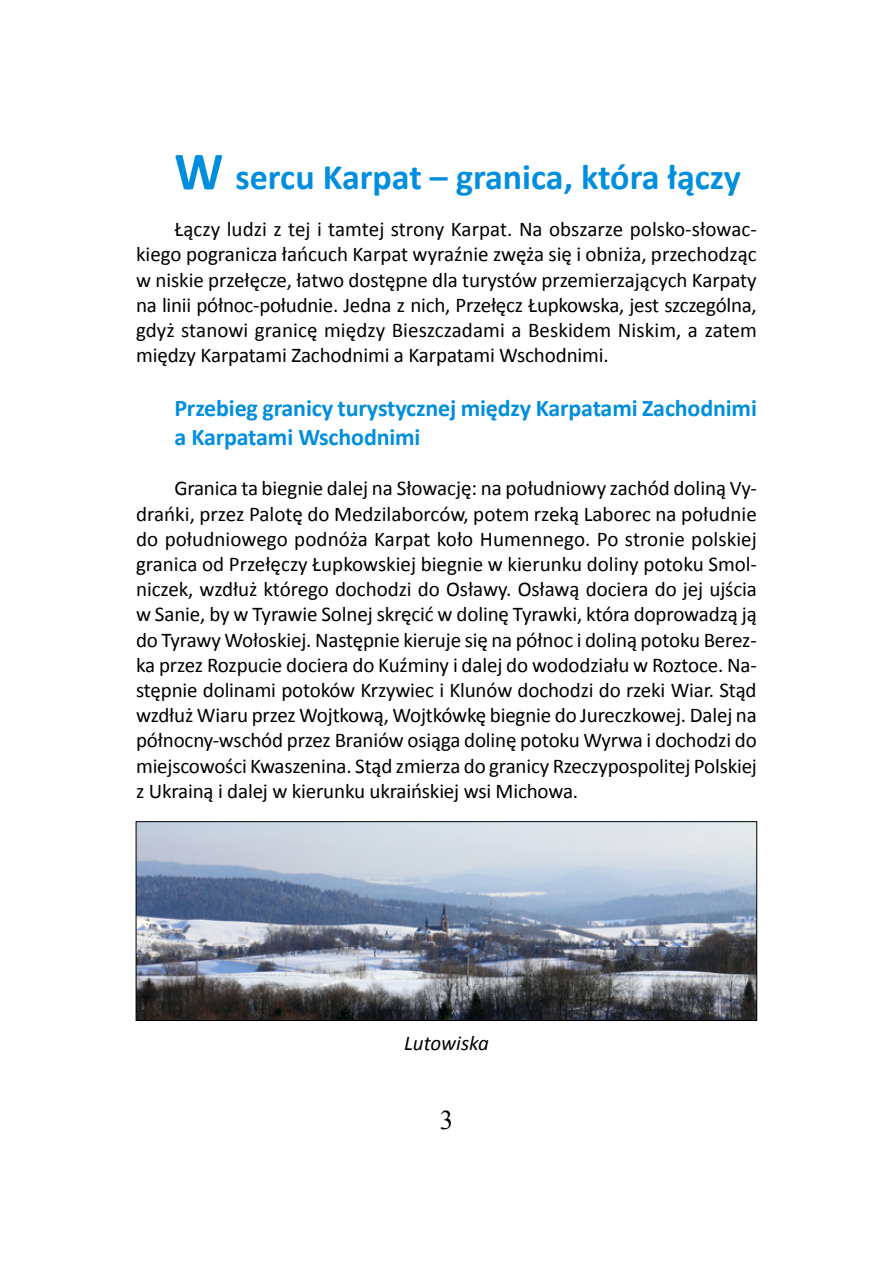
<style>
.page{position:relative;width:893px;height:1263px;background:#fff}
.page>*{position:absolute;margin:0;border:0;box-sizing:border-box;transform-origin:0 0}
.t1{font:700 36px "Calibri";color:#008ede}
.t2{font:27px "Times New Roman";color:#000}
.t3{font:700 24px/28.8px "Calibri";letter-spacing:-.005em;color:#008ede}
.t4{font:21px/25.2px "Calibri";letter-spacing:-.01em;color:#000;text-align:justify}
.t5{font:italic 21px "Calibri";color:#000}
.s1{font-size:54px}
</style>
<div class="page">
<img style="left:138px;top:823px;width:617px;height:196px">
<div style="left:136px;top:821px;width:621px;height:200px;border:1px solid #000"></div>
<h1 class="t1" style="left:174px;top:154px;width:568px"><span class="s1">W</span> sercu Karpat – granica, która łączy</h1>
<p class="t4" style="left:136px;top:217px;width:622px;text-indent:38px">Łączy ludzi z tej i tamtej strony Karpat. Na obszarze polsko-słowac&shy;kiego pogranicza łańcuch Karpat wyraźnie zwęża się i obniża, przechodząc w niskie przełęcze, łatwo dostępne dla turystów przemierzających Karpaty na linii północ-południe. Jedna z nich, Przełęcz Łupkowska, jest szczególna, gdyż stanowi granicę między Bieszczadami a Beskidem Niskim, a zatem między Karpatami Zachodnimi a Karpatami Wschodnimi.</p>
<p class="t3" style="left:174px;top:394px;width:584px">Przebieg granicy turystycznej między Karpatami Zachodnimi a Karpatami Wschodnimi</p>
<p class="t4" style="left:136px;top:476px;width:622px;text-indent:38px">Granica ta biegnie dalej na Słowację: na południowy zachód doliną Vy&shy;drańki, przez Palotę do Medzilaborców, potem rzeką Laborec na południe do południowego podnóża Karpat koło Humennego. Po stronie polskiej granica od Przełęczy Łupkowskiej biegnie w kierunku doliny potoku Smol&shy;niczek, wzdłuż którego dochodzi do Osławy. Osławą dociera do jej ujścia w Sanie, by w Tyrawie Solnej skręcić w dolinę Tyrawki, która doprowadzą ją do Tyrawy Wołoskiej. Następnie kieruje się na północ i doliną potoku Berez&shy;ka przez Rozpucie dociera do Kuźminy i dalej do wododziału w Roztoce. Na&shy;stępnie dolinami potoków Krzywiec i Klunów dochodzi do rzeki Wiar. Stąd wzdłuż Wiaru przez Wojtkową, Wojtkówkę biegnie do Jureczkowej. Dalej na północny-wschód przez Braniów osiąga dolinę potoku Wyrwa i dochodzi do miejscowości Kwaszenina. Stąd zmierza do granicy Rzeczypospolitej Polskiej z Ukrainą i dalej w kierunku ukraińskiej wsi Michowa.</p>
<p class="t5" style="left:404px;top:1028px;width:86px">Lutowiska</p>
<p class="t2" style="left:440px;top:1102px;width:15px">3</p>
</div>
